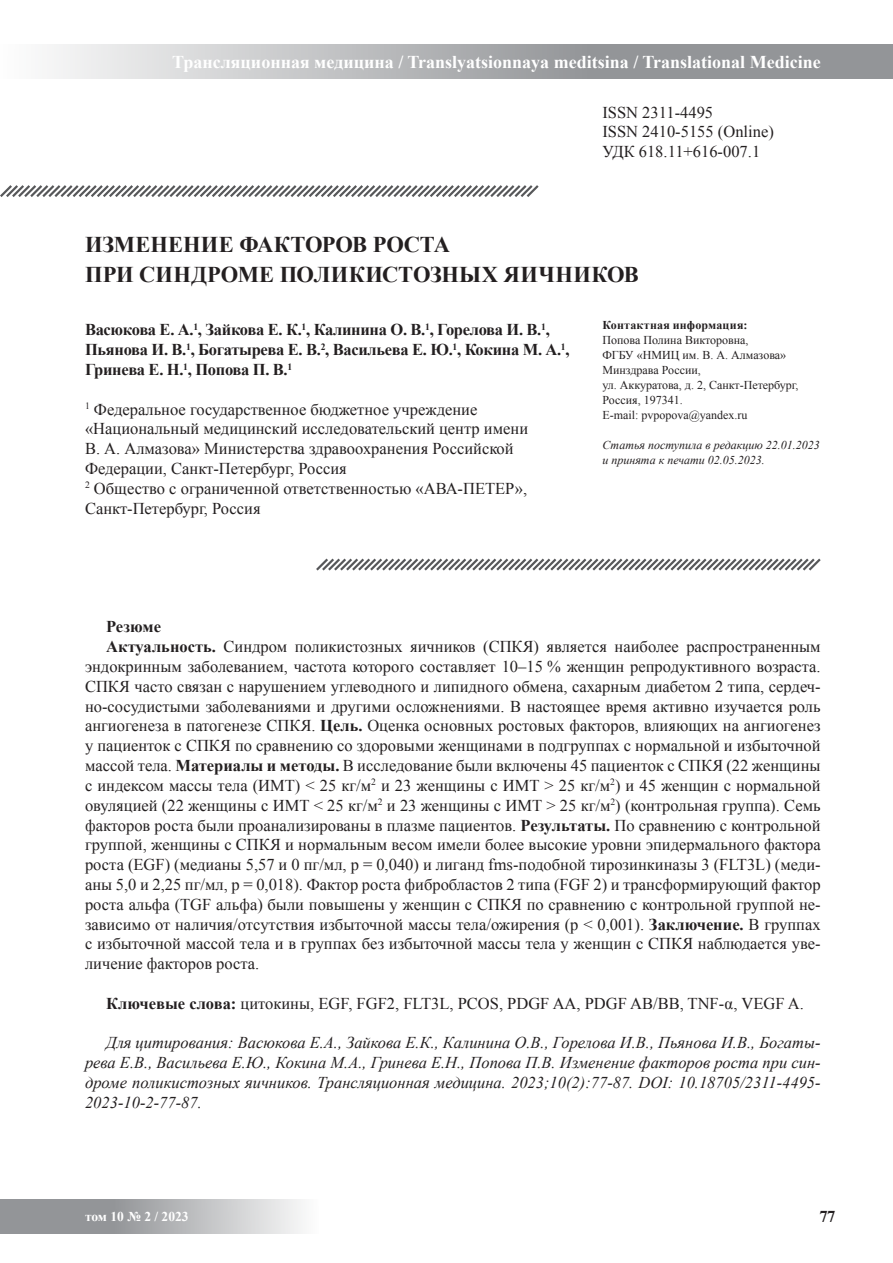
<style>
.page{position:relative;width:893px;height:1263px;background:#fff}
.page>*{position:absolute;margin:0;border:0;box-sizing:border-box;transform-origin:0 0}
.t1{font:700 22.5px/30px "Times New Roman";color:#231f20}
.t2{font:700 18px "Times New Roman";color:#fff}
.t3{font:16.5px/19.8px "Times New Roman";color:#231f20}
.t4{font:italic 16.5px/19.8px "Times New Roman";color:#231f20;text-align:justify}
.t5{font:700 16.5px/19.8px "Times New Roman";letter-spacing:-.02em;color:#231f20}
.t6{font:700 13.5px "Times New Roman";color:#fff}
.t7{font:12px/15px "Times New Roman";color:#231f20}
.t8{font:italic 12px/15px "Times New Roman";color:#231f20}
.t9{font:700 12px "Times New Roman";letter-spacing:.015em;color:#231f20}
.s1{font-weight:700}
</style>
<div class="page">
<svg style="left:52px;top:45px;width:841px;height:34px;background:#b2b3b5"></svg>
<svg style="left:0;top:1199px;width:302px;height:34px;background:#b1b2b4"></svg>
<svg style="left:0;top:185px;width:539px;height:12px"></svg>
<svg style="left:316px;top:558px;width:505px;height:13px"></svg>
<p class="t2" style="left:172px;top:49px;width:650px">Трансляционная медицина / Translyatsionnaya meditsina / Translational Medicine</p>
<p class="t3" style="left:602px;top:102px;width:173px">ISSN 2311-4495<br>ISSN 2410-5155 (Online)<br>УДК 618.11+616-007.1</p>
<h1 class="t1" style="left:85px;top:229px;width:555px">ИЗМЕНЕНИЕ ФАКТОРОВ РОСТА<br>ПРИ СИНДРОМЕ ПОЛИКИСТОЗНЫХ ЯИЧНИКОВ</h1>
<p class="t5" style="left:85px;top:320px;width:486px">Васюкова Е. А.<sup>1</sup>, Зайкова Е. К.<sup>1</sup>, Калинина О. В.<sup>1</sup>, Горелова И. В.<sup>1</sup>,<br>Пьянова И. В.<sup>1</sup>, Богатырева Е. В.<sup>2</sup>, Васильева Е. Ю.<sup>1</sup>, Кокина М. А.<sup>1</sup>,<br>Гринева Е. Н.<sup>1</sup>, Попова П. В.<sup>1</sup></p>
<p class="t3" style="left:85px;top:399px;width:445px"><sup>1</sup> Федеральное государственное бюджетное учреждение «Национальный медицинский исследовательский центр имени В. А. Алмазова» Министерства здравоохранения Российской Федерации, Санкт-Петербург, Россия<br><sup>2</sup> Общество с ограниченной ответственностью «АВА-ПЕТЕР», Санкт-Петербург, Россия</p>
<p class="t9" style="left:602px;top:317px;width:146px">Контактная информация:</p>
<p class="t7" style="left:602px;top:332px;width:198px">Попова Полина Викторовна,<br>ФГБУ «НМИЦ им. В. А. Алмазова»<br>Минздрава России,<br>ул. Аккуратова, д. 2, Санкт-Петербург,<br>Россия, 197341.<br>E-mail: pvpopova@yandex.ru</p>
<p class="t8" style="left:602px;top:437px;width:219px">Статья поступила в редакцию 22.01.2023 и принята к печати 02.05.2023.</p>
<p class="t5" style="left:106px;top:617px;width:56px">Резюме</p>
<p class="t3" style="left:106px;top:637px;width:716px"><span class="s1">Актуальность.</span> Синдром поликистозных яичников (СПКЯ) является наиболее распространенным</p>
<p class="t3" style="left:85px;top:656px;width:737px">эндокринным заболеванием, частота которого составляет 10–15 % женщин репродуктивного возраста.</p>
<p class="t3" style="left:85px;top:676px;width:737px">СПКЯ часто связан с нарушением углеводного и липидного обмена, сахарным диабетом 2 типа, сердеч-</p>
<p class="t3" style="left:85px;top:696px;width:737px">но-сосудистыми заболеваниями и другими осложнениями. В настоящее время активно изучается роль</p>
<p class="t3" style="left:85px;top:716px;width:737px">ангиогенеза в патогенезе СПКЯ. <span class="s1">Цель.</span> Оценка основных ростовых факторов, влияющих на ангиогенез</p>
<p class="t3" style="left:85px;top:736px;width:737px">у пациенток с СПКЯ по сравнению со здоровыми женщинами в подгруппах с нормальной и избыточной</p>
<p class="t3" style="left:85px;top:755px;width:737px">массой тела. <span class="s1">Материалы и методы.</span> В исследование были включены 45 пациенток с СПКЯ (22 женщины</p>
<p class="t3" style="left:85px;top:775px;width:737px">с индексом массы тела (ИМТ) &lt; 25 кг/м<sup>2</sup> и 23 женщины с ИМТ &gt; 25 кг/м<sup>2</sup>) и 45 женщин с нормальной</p>
<p class="t3" style="left:85px;top:795px;width:737px">овуляцией (22 женщины с ИМТ &lt; 25 кг/м<sup>2</sup> и 23 женщины с ИМТ &gt; 25 кг/м<sup>2</sup>) (контрольная группа). Семь</p>
<p class="t3" style="left:85px;top:815px;width:737px">факторов роста были проанализированы в плазме пациентов. <span class="s1">Результаты.</span> По сравнению с контрольной</p>
<p class="t3" style="left:85px;top:835px;width:737px">группой, женщины с СПКЯ и нормальным весом имели более высокие уровни эпидермального фактора</p>
<p class="t3" style="left:85px;top:854px;width:737px">роста (EGF) (медианы 5,57 и 0 пг/мл, p = 0,040) и лиганд fms-подобной тирозинкиназы 3 (FLT3L) (меди-</p>
<p class="t3" style="left:85px;top:874px;width:737px">аны 5,0 и 2,25 пг/мл, р = 0,018). Фактор роста фибробластов 2 типа (FGF 2) и трансформирующий фактор</p>
<p class="t3" style="left:85px;top:894px;width:737px">роста альфа (TGF альфа) были повышены у женщин с СПКЯ по сравнению с контрольной группой не-</p>
<p class="t3" style="left:85px;top:914px;width:737px">зависимо от наличия/отсутствия избыточной массы тела/ожирения (p &lt; 0,001). <span class="s1">Заключение.</span> В группах</p>
<p class="t3" style="left:85px;top:934px;width:737px">с избыточной массой тела и в группах без избыточной массы тела у женщин с СПКЯ наблюдается уве-</p>
<p class="t3" style="left:85px;top:953px;width:176px">личение факторов роста.</p>
<p class="t3" style="left:106px;top:993px;width:699px"><span class="s1">Ключевые слова:</span> цитокины, EGF, FGF2, FLT3L, PCOS, PDGF AA, PDGF AB/BB, TNF-α, VEGF A.</p>
<p class="t4" style="left:85px;top:1032px;width:737px;text-indent:21px">Для цитирования: Васюкова Е.А., Зайкова Е.К., Калинина О.В., Горелова И.В., Пьянова И.В., Богаты&shy;рева Е.В., Васильева Е.Ю., Кокина М.А., Гринева Е.Н., Попова П.В. Изменение факторов роста при син&shy;дроме поликистозных яичников. Трансляционная медицина. 2023;10(2):77-87. DOI: 10.18705/2311-4495- 2023-10-2-77-87.</p>
<p class="t6" style="left:85px;top:1207px;width:105px">том 10 № 2 / 2023</p>
<p class="t5" style="left:819px;top:1206px;width:18px">77</p>
</div>
